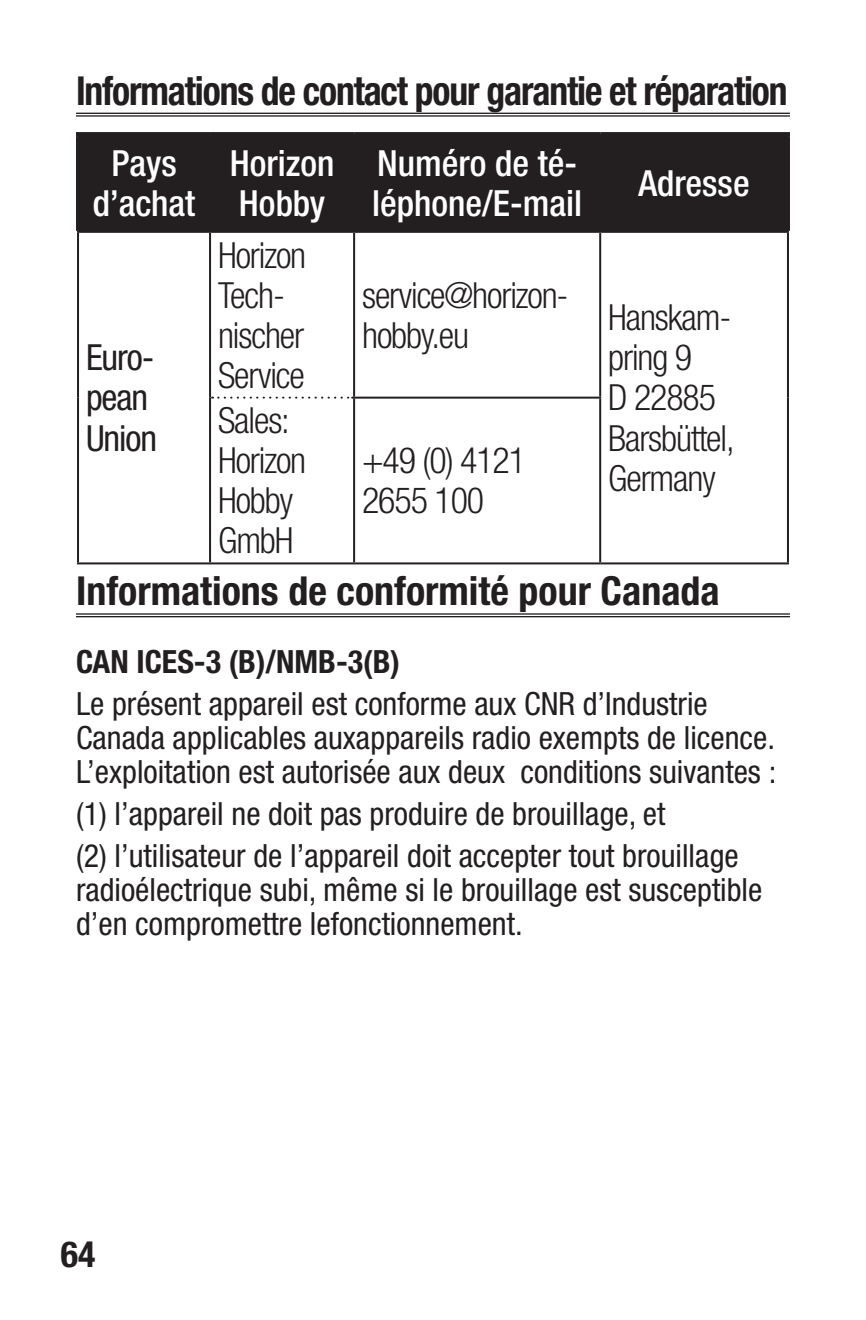
<style>
.page{position:relative;width:866px;height:1320px;background:#fff}
.page>*{position:absolute;margin:0;border:0;box-sizing:border-box;transform-origin:0 0}
.Section_Header{font:700 condensed 40px "Helvetica Neue LT Std";letter-spacing:-.03em;color:#231f20;scale:.94 1}
.Section_Header-2{font:700 condensed 40px "Helvetica Neue LT Std";color:#231f20}
.t1{font:300 condensed 36px/40px "Helvetica Neue LT Std";letter-spacing:-.03em;color:#231f20}
.t2{font:500 condensed 36px/40px "Helvetica Neue LT Std";color:#fff}
.t3{font:condensed 36px/40px "Helvetica Neue LT Std";letter-spacing:-.03em;color:#231f20}
.t4{font:700 condensed 36px "Helvetica Neue LT Std";color:#231f20}
.Mini_Body{font:condensed 32px/34px "Helvetica Neue LT Std";color:#231f20}
.Mini_Body-2{font:700 condensed 32px "Helvetica Neue LT Std";color:#231f20}
</style>
<div class="page">
<hr style="left:76px;top:113px;width:714px;height:1px;background:#231f20">
<hr style="left:76px;top:115px;width:714px;height:2px;background:#231f20">
<div style="left:80px;top:136px;width:706px;height:95px;background:#231f20"></div>
<svg style="left:76px;top:132px;width:134px;height:4px"></svg>
<hr style="left:76px;top:136px;width:4px;height:95px;background:#231f20">
<svg style="left:210px;top:132px;width:144px;height:4px"></svg>
<svg style="left:354px;top:132px;width:246px;height:4px"></svg>
<svg style="left:600px;top:132px;width:190px;height:4px"></svg>
<hr style="left:786px;top:136px;width:4px;height:95px;background:#231f20">
<hr style="left:209px;top:136px;width:2px;height:95px;background:#231f20">
<hr style="left:353px;top:136px;width:2px;height:95px;background:#231f20">
<hr style="left:599px;top:136px;width:2px;height:95px;background:#231f20">
<hr style="left:77px;top:231px;width:133px;height:2px;background:#231f20">
<hr style="left:210px;top:231px;width:144px;height:2px;background:#231f20">
<hr style="left:209px;top:233px;width:2px;height:164px;background:#231f20">
<hr style="left:354px;top:231px;width:246px;height:2px;background:#231f20">
<hr style="left:353px;top:233px;width:2px;height:163px;background:#231f20">
<hr style="left:600px;top:231px;width:189px;height:2px;background:#231f20">
<hr style="left:599px;top:233px;width:2px;height:163px;background:#231f20">
<svg style="left:212px;top:396px;width:141px;height:2px"></svg>
<hr style="left:209px;top:397px;width:2px;height:165px;background:#231f20">
<hr style="left:353px;top:396px;width:248px;height:2px;background:#231f20">
<hr style="left:353px;top:398px;width:2px;height:164px;background:#231f20">
<hr style="left:599px;top:398px;width:2px;height:164px;background:#231f20">
<hr style="left:77px;top:562px;width:133px;height:2px;background:#231f20">
<hr style="left:210px;top:562px;width:144px;height:2px;background:#231f20">
<hr style="left:354px;top:562px;width:246px;height:2px;background:#231f20">
<hr style="left:600px;top:562px;width:189px;height:2px;background:#231f20">
<hr style="left:77px;top:233px;width:2px;height:164px;background:#231f20">
<hr style="left:77px;top:397px;width:2px;height:165px;background:#231f20">
<hr style="left:787px;top:233px;width:2px;height:164px;background:#231f20">
<hr style="left:787px;top:397px;width:2px;height:165px;background:#231f20">
<hr style="left:76px;top:613px;width:714px;height:1px;background:#231f20">
<hr style="left:76px;top:616px;width:714px;height:1px;background:#231f20">
<p class="Section_Header" style="left:76px;top:66px;width:758px">Informations de contact pour garantie et réparation</p>
<p class="t2" style="left:93px;top:142px;width:104px;text-align:center">Pays d’achat</p>
<p class="t2" style="left:230px;top:142px;width:106px">Horizon<br>Hobby</p>
<p class="t2" style="left:372px;top:142px;width:211px">Numéro de té&shy;léphone/E-mail</p>
<p class="t2" style="left:638px;top:162px;width:113px">Adresse</p>
<p class="t3" style="left:86px;top:337px;width:73px">Euro&shy;pean<br>Union</p>
<p class="t1" style="left:218px;top:234px;width:90px">Horizon<br>Tech&shy;nischer<br>Service</p>
<p class="t1" style="left:218px;top:400px;width:90px">Sales:<br>Horizon<br>Hobby<br>GmbH</p>
<p class="t1" style="left:362px;top:274px;width:208px">service@horizon&shy;hobby.eu</p>
<p class="t1" style="left:362px;top:440px;width:165px">+49 (0) 4121<br>2655 100</p>
<p class="t1" style="left:608px;top:297px;width:128px">Hanskam&shy;pring 9<br>D 22885<br>Barsbüttel,<br>Germany</p>
<p class="Section_Header-2" style="left:76px;top:567px;width:645px">Informations de conformité pour Canada</p>
<p class="Mini_Body-2" style="left:76px;top:642px;width:325px">CAN ICES-3 (B)/NMB-3(B)</p>
<p class="Mini_Body" style="left:76px;top:686px;width:702px">Le présent appareil est conforme aux CNR d’Industrie<br>Canada applicables auxappareils radio exempts de licence.<br>L’exploitation est autorisée aux deux conditions suivantes :</p>
<p class="Mini_Body" style="left:76px;top:796px;width:591px">(1) l’appareil ne doit pas produire de brouillage, et</p>
<p class="Mini_Body" style="left:76px;top:838px;width:688px">(2) l’utilisateur de l’appareil doit accepter tout brouillage radioélectrique subi, même si le brouillage est susceptible d’en compromettre lefonctionnement.</p>
<p class="t4" style="left:61px;top:1232px;width:36px">64</p>
</div>
